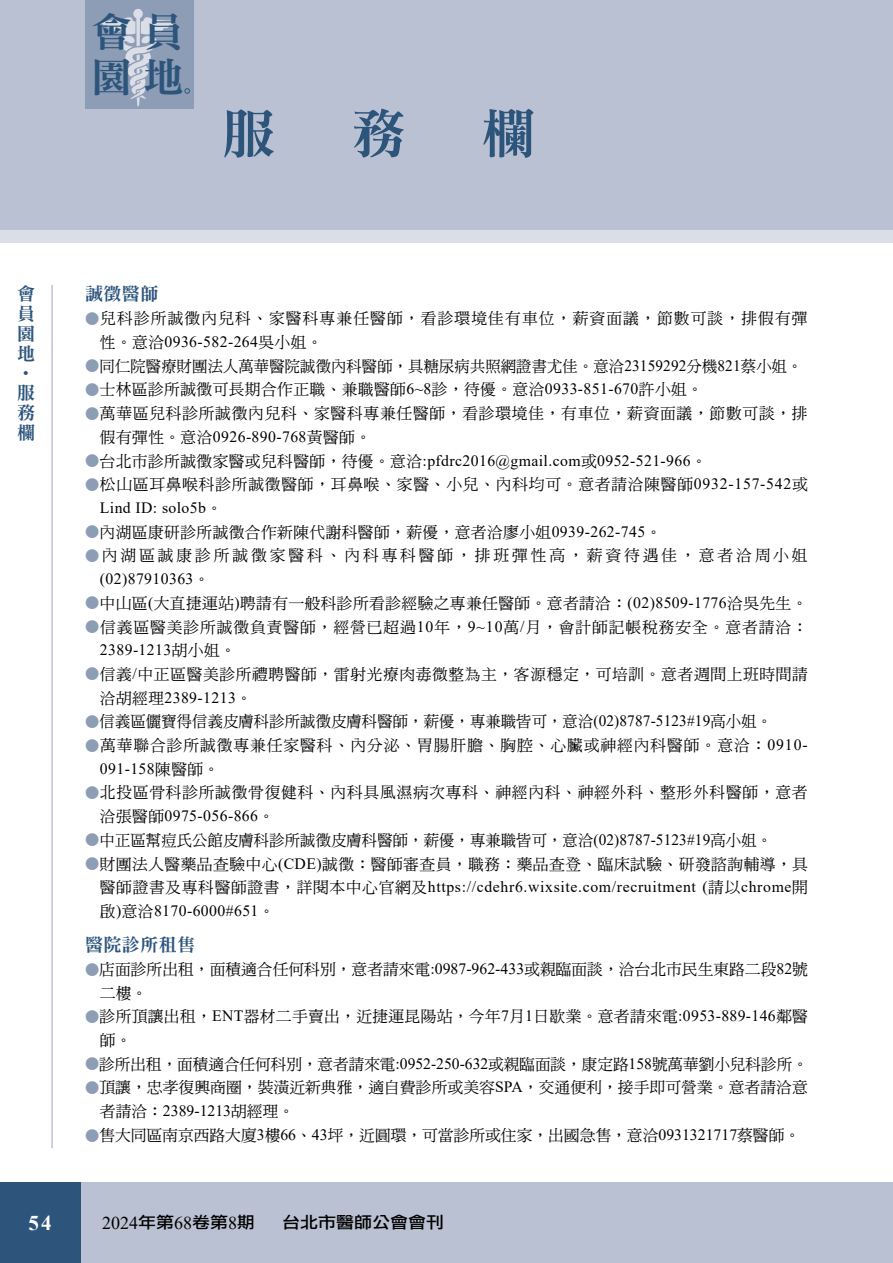
<style>
.page{position:relative;width:893px;height:1263px;background:#fff}
.page>*{position:absolute;margin:0;border:0;box-sizing:border-box;transform-origin:0 0}
.t1{font:52.95px "DFN Ming W9 WIN BF";color:#2d557c}
.t2{font:40.5px/45px "DFN Ming W9 WIN BF";color:#2d557c}
.t3{font:700 21px "Times New Roman";color:#fff}
.t4{font:18px/19.8px "DFN Ming W9 WIN BF";letter-spacing:.025em;color:#2d557c;text-align:justify}
.t5{font:18px "Times New Roman";color:#000}
.t6{font:16.2px "DF Li Hei Md WIN BF";color:#000;scale:1.11 1}
.t7{font:15.75px/23.7px "DF Ming W5 WIN BF";letter-spacing:.025em;color:#000}
.t8{font:15.75px/23.7px "Times New Roman";letter-spacing:.025em;color:#000}
.t9{font:15.75px/23.7px "DF Ming W5 WIN BF";color:#000}
.t10{font:15.75px "DF Ming W5 WIN BF";letter-spacing:.045em;color:#000}
.t11{font:15.75px "DF Ming W5 WIN BF";letter-spacing:.06em;color:#000}
.t12{font:15.75px "DF Ming W5 WIN BF";letter-spacing:.005em;color:#000}
.t13{font:15.75px "DF Ming W5 WIN BF";letter-spacing:.07em;color:#000}
.t14{font:15.75px "DF Ming W5 WIN BF";letter-spacing:.185em;color:#000}
.t15{font:15.75px "Times New Roman";color:#000}
.s1{font-size:14.25px;color:#8e9db6}
.s2{font-family:"DF Ming W5 WIN BF"}
.s3{font-family:"Times New Roman"}
.s4{font-family:"DF Ming W5 WIN BF";font-size:14.25px;color:#8e9db6}
.s5{font-family:"DF Li Hei Md WIN BF";font-size:16.2px}
</style>
<div class="page">
<div style="left:60px;top:1182px;width:833px;height:81px;background:#bac1d2"></div>
<div style="left:0;top:0;width:893px;height:230px;background:#bac1d2"></div>
<div style="left:0;top:230px;width:893px;height:12px;background:#dcdee7"></div>
<div style="left:0;top:1182px;width:81px;height:81px;background:#2d557c"></div>
<hr style="left:51px;top:285px;width:2px;height:863px;background:#afb7cb">
<div style="left:85px;top:0;width:108px;height:109px;background:#8e9db6"></div>
<svg style="left:100px;top:9px;width:76px;height:97px"></svg>
<svg style="left:184px;top:88px;width:6px;height:6px"></svg>
<p class="t4" style="left:17px;top:284px;width:19px">會員園地</p>
<p class="t4" style="left:36px;top:364px;width:19px;rotate:90deg">•</p>
<p class="t4" style="left:17px;top:383px;width:19px">服務欄</p>
<h2 class="t2" style="left:92px;top:9px;width:94px">會員園地</h2>
<h1 class="t1" style="left:222px;top:107px;width:315px">服　務　欄</h1>
<p class="t4" style="left:85px;top:284px;width:75px">誠徵醫師</p>
<p class="t13" style="left:85px;top:311px;width:724px"><span class="s1">●</span>兒科診所誠徵內兒科、家醫科專兼任醫師，看診環境佳有車位，薪資面議，節數可談，排假有彈</p>
<p class="t8" style="left:100px;top:329px;width:224px"><span class="s2">性。意洽</span>0936-582-264<span class="s2">吳小姐。</span></p>
<p class="t7" style="left:85px;top:354px;width:719px"><span class="s1">●</span>同仁院醫療財團法人萬華醫院誠徵內科醫師，具糖尿病共照網證書尤佳。意洽<span class="s3">23159292</span>分機<span class="s3">821</span>蔡小姐。</p>
<p class="t7" style="left:85px;top:378px;width:619px"><span class="s1">●</span>士林區診所誠徵可長期合作正職、兼職醫師<span class="s3">6~8</span>診，待優。意洽<span class="s3">0933-851-670</span>許小姐。</p>
<p class="t10" style="left:85px;top:406px;width:724px"><span class="s1">●</span>萬華區兒科診所誠徵內兒科、家醫科專兼任醫師，看診環境佳，有車位，薪資面議，節數可談，排</p>
<p class="t8" style="left:100px;top:424px;width:273px"><span class="s2">假有彈性。意洽</span>0926-890-768<span class="s2">黃醫師。</span></p>
<p class="t8" style="left:85px;top:448px;width:623px"><span class="s4">●</span><span class="s2">台北市診所誠徵家醫或兒科醫師，待優。意洽</span>:pfdrc2016@gmail.com<span class="s2">或</span>0952-521-966<span class="s2">。</span></p>
<p class="t10" style="left:85px;top:477px;width:724px"><span class="s1">●</span>松山區耳鼻喉科診所誠徵醫師，耳鼻喉、家醫、小兒、內科均可。意者請洽陳醫師<span class="s3">0932-157-542</span>或</p>
<p class="t8" style="left:100px;top:495px;width:124px">Lind ID: solo5b<span class="s2">。</span></p>
<p class="t7" style="left:85px;top:520px;width:578px"><span class="s1">●</span>內湖區康研診所誠徵合作新陳代謝科醫師，薪優，意者洽廖小姐<span class="s3">0939-262-745</span>。</p>
<p class="t14" style="left:85px;top:548px;width:724px"><span class="s1">●</span>內湖區誠康診所誠徵家醫科、內科專科醫師，排班彈性高，薪資待遇佳，意者洽周小姐</p>
<p class="t8" style="left:100px;top:566px;width:111px">(02)87910363<span class="s2">。</span></p>
<p class="t7" style="left:85px;top:591px;width:724px"><span class="s1">●</span>中山區<span class="s3">(</span>大直捷運站<span class="s3">)</span>聘請有一般科診所看診經驗之專兼任醫師。意者請洽：<span class="s3">(02)8509-1776</span>洽吳先生。</p>
<p class="t11" style="left:85px;top:619px;width:724px"><span class="s1">●</span>信義區醫美診所誠徵負責醫師，經營已超過<span class="s3">10</span>年，<span class="s3">9~10</span>萬<span class="s3">/</span>月，會計師記帳稅務安全。意者請洽：</p>
<p class="t8" style="left:100px;top:638px;width:137px">2389-1213<span class="s2">胡小姐。</span></p>
<p class="t7" style="left:85px;top:662px;width:724px"><span class="s1">●</span>信義<span class="s3">/</span>中正區醫美診所禮聘醫師，雷射光療肉毒微整為主，客源穩定，可培訓。意者週間上班時間請</p>
<p class="t8" style="left:100px;top:685px;width:154px"><span class="s2">洽胡經理</span>2389-1213<span class="s2">。</span></p>
<p class="t7" style="left:85px;top:710px;width:688px"><span class="s1">●</span>信義區儷寶得信義皮膚科診所誠徵皮膚科醫師，薪優，專兼職皆可，意洽<span class="s3">(02)8787-5123#19</span>高小姐。</p>
<p class="t11" style="left:85px;top:737px;width:724px"><span class="s1">●</span>萬華聯合診所誠徵專兼任家醫科、內分泌、胃腸肝膽、胸腔、心臟或神經內科醫師。意洽：<span class="s3">0910-</span></p>
<p class="t8" style="left:100px;top:756px;width:121px">091-158<span class="s2">陳醫師。</span></p>
<p class="t10" style="left:85px;top:785px;width:724px"><span class="s1">●</span>北投區骨科診所誠徵骨復健科、內科具風濕病次專科、神經內科、神經外科、整形外科醫師，意者</p>
<p class="t8" style="left:100px;top:803px;width:176px"><span class="s2">洽張醫師</span>0975-056-866<span class="s2">。</span></p>
<p class="t7" style="left:85px;top:828px;width:688px"><span class="s1">●</span>中正區幫痘氏公館皮膚科診所誠徵皮膚科醫師，薪優，專兼職皆可，意洽<span class="s3">(02)8787-5123#19</span>高小姐。</p>
<p class="t7" style="left:85px;top:852px;width:724px"><span class="s1">●</span>財團法人醫藥品查驗中心<span class="s3">(CDE)</span>誠徵：醫師審查員，職務：藥品查登、臨床試驗、研發諮詢輔導，具</p>
<p class="t8" style="left:100px;top:875px;width:709px"><span class="s2">醫師證書及專科醫師證書，詳閱本中心官網及</span>https://cdehr6.wixsite.com/recruitment (<span class="s2">請以</span>chrome<span class="s2">開啟</span>)<span class="s2">意洽</span>8170-6000#651<span class="s2">。</span></p>
<p class="t4" style="left:85px;top:935px;width:112px">醫院診所租售</p>
<p class="t9" style="left:100px;top:957px;width:710px;text-indent:-15px"><span class="s1">●</span>店面診所出租，面積適合任何科別，意者請來電<span class="s3">:0987-962-433</span>或親臨面談，洽台北市民生東路二段<span class="s3">82</span>號二樓。</p>
<p class="t7" style="left:100px;top:1005px;width:710px;text-indent:-15px"><span class="s1">●</span>診所頂讓出租，<span class="s3">ENT</span>器材二手賣出，近捷運昆陽站，今年<span class="s3">7</span>月<span class="s3">1</span>日歇業。意者請來電<span class="s3">:0953-889-146</span>鄰醫師。</p>
<p class="t9" style="left:85px;top:1052px;width:724px"><span class="s1">●</span>診所出租，面積適合任何科別，意者請來電<span class="s3">:0952-250-632</span>或親臨面談，康定路<span class="s3">158</span>號萬華劉小兒科診所。</p>
<p class="t12" style="left:85px;top:1080px;width:724px"><span class="s1">●</span>頂讓，忠孝復興商圈，裝潢近新典雅，適自費診所或美容<span class="s3">SPA</span>，交通便利，接手即可營業。意者請洽意</p>
<p class="t15" style="left:100px;top:1100px;width:196px"><span class="s2">者請洽：</span>2389-1213<span class="s2">胡經理。</span></p>
<p class="t9" style="left:85px;top:1124px;width:717px"><span class="s1">●</span>售大同區南京西路大廈<span class="s3">3</span>樓<span class="s3">66</span>、<span class="s3">43</span>坪，近圓環，可當診所或住家，出國急售，意洽<span class="s3">0931321717</span>蔡醫師。</p>
<h3 class="t3" style="left:28px;top:1207px;width:25px">54</h3>
<p class="t5" style="left:102px;top:1210px;width:154px">2024<span class="s5">年第</span>68<span class="s5">卷第</span>8<span class="s5">期</span></p>
<p class="t6" style="left:282px;top:1214px;width:147px">台北市醫師公會會刊</p>
</div>
